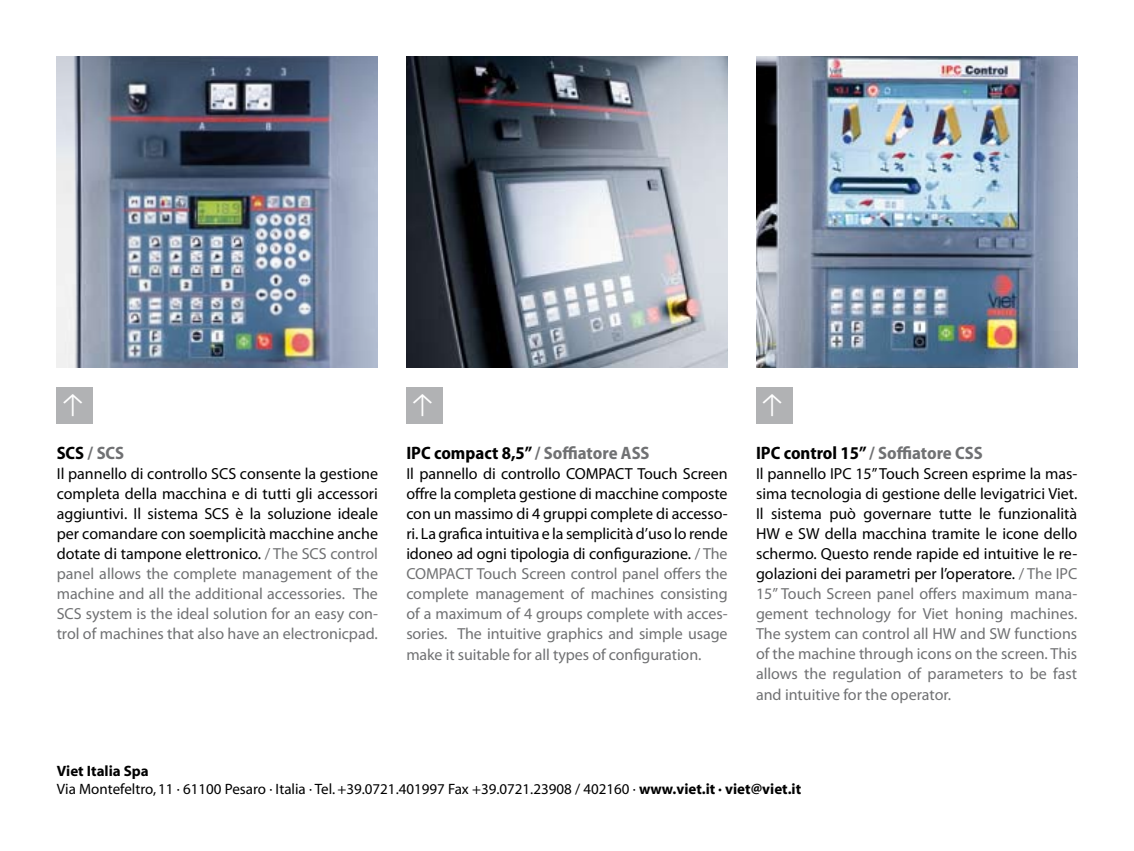
<style>
.page{position:relative;width:1134px;height:851px;background:#fff}
.page>*{position:absolute;margin:0;border:0;box-sizing:border-box;transform-origin:0 0}
.t1{font:700 semi-condensed 18px "Myriad Pro";color:#707173}
.t2{font:700 semi-condensed 18px "Myriad Pro";color:#000}
.t3{font:16px/20px "Myriad Pro";color:#000;text-align:justify}
.t4{font:15px/18px "Myriad";color:#000}
.s1{color:#000}
.s2{color:#707173}
.s3{font-weight:700}
</style>
<div class="page">
<img style="left:756px;top:57px;width:321px;height:310px">
<img style="left:406px;top:57px;width:322px;height:310px">
<img style="left:57px;top:57px;width:321px;height:310px">
<div style="left:57px;top:387px;width:36px;height:36px;background:#b1b2b4"></div>
<div style="left:406px;top:387px;width:37px;height:36px;background:#b1b2b4"></div>
<div style="left:756px;top:387px;width:36px;height:36px;background:#b1b2b4"></div>
<p class="t1" style="left:57px;top:442px;width:69px"><span class="s1">SCS</span> / SCS</p>
<p class="t3" style="left:57px;top:463px;width:323px">Il pannello di controllo SCS consente la gestione completa della macchina e di tutti gli accessori aggiuntivi. Il sistema SCS è la soluzione ideale per comandare con soemplicità macchine anche dotate di tampone elettronico. <span class="s2">/ The SCS control panel allows the complete management of the machine and all the additional accessories. The SCS system is the ideal solution for an easy con&shy;trol of machines that also have an electronicpad.</span></p>
<p class="t2" style="left:406px;top:442px;width:245px">IPC compact 8,5” <span class="s2">/ Soffiatore ASS</span></p>
<p class="t3" style="left:406px;top:463px;width:323px">Il pannello di controllo COMPACT Touch Screen offre la completa gestione di macchine composte con un massimo di 4 gruppi complete di accesso&shy;ri. La grafica intuitiva e la semplicità d’uso lo rende idoneo ad ogni tipologia di configurazione. <span class="s2">/ The COMPACT Touch Screen control panel offers the complete management of machines consisting of a maximum of 4 groups complete with acces&shy;sories. The intuitive graphics and simple usage make it suitable for all types of configuration.</span></p>
<p class="t1" style="left:756px;top:442px;width:228px"><span class="s1">IPC control 15”</span> / Soffiatore CSS</p>
<p class="t3" style="left:756px;top:463px;width:323px">Il pannello IPC 15” Touch Screen esprime la mas&shy;sima tecnologia di gestione delle levigatrici Viet.<br>Il sistema può governare tutte le funzionalità HW e SW della macchina tramite le icone dello schermo. Questo rende rapide ed intuitive le re&shy;golazioni dei parametri per l’operatore. <span class="s2">/ The IPC 15” Touch Screen panel offers maximum mana&shy;gement technology for Viet honing machines.<br>The system can control all HW and SW functions of the machine through icons on the screen. This allows the regulation of parameters to be fast and intuitive for the operator.</span></p>
<p class="t4" style="left:57px;top:762px;width:746px"><span class="s3">Viet Italia Spa<br></span>Via Montefeltro, 11 · 61100 Pesaro · Italia · Tel. +39.0721.401997 Fax +39.0721.23908 / 402160 · <span class="s3">www.viet.it · viet@viet.it</span></p>
</div>
